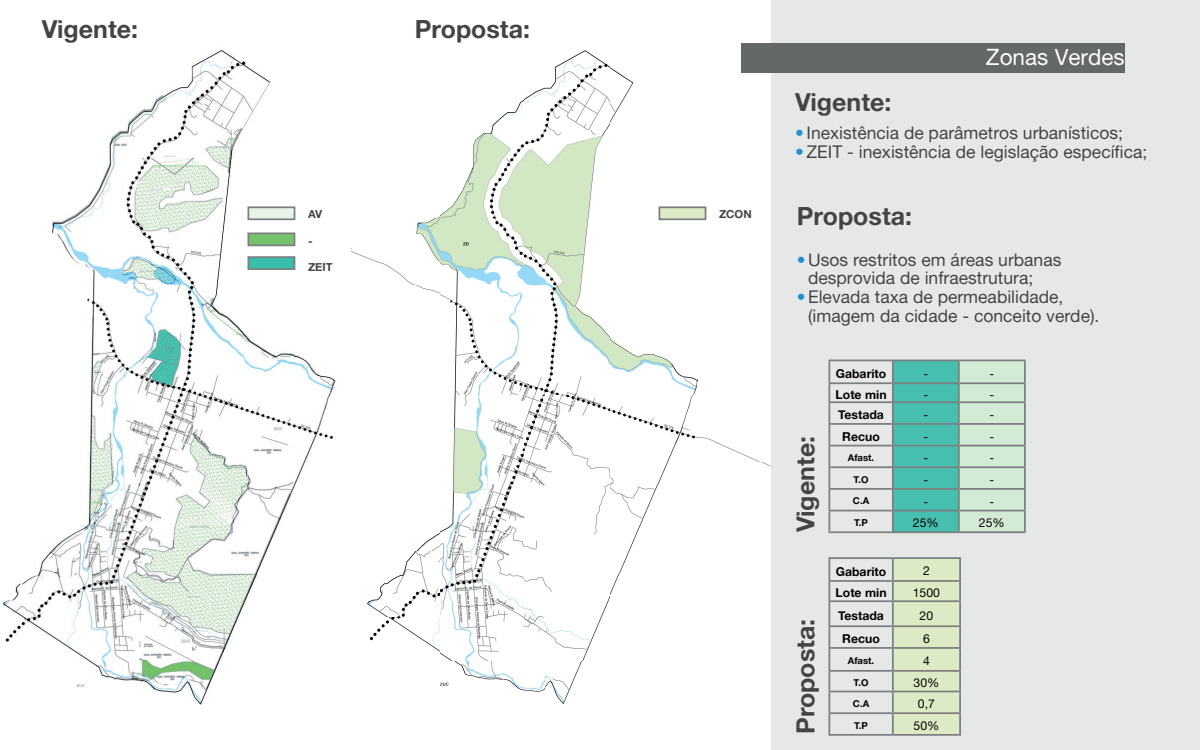
<style>
.page{position:relative;width:1200px;height:750px;background:#fff}
.page>*{position:absolute;margin:0;border:0;box-sizing:border-box;transform-origin:0 0}
.t1{font:25px "Alte Haas Grotesk Bold";color:#424446}
.t2{font:22.5px "Alte Haas Grotesk";color:#fff}
.t3{font:17.5px/18.8px "Alte Haas Grotesk";color:#424446}
.t4{font:12.25px "Alte Haas Grotesk Bold";color:#000}
.t5{font:12.25px "Alte Haas Grotesk";color:#000}
.t6{font:11.25px "Alte Haas Grotesk Bold";color:#424446}
.t7{font:9.56px "Alte Haas Grotesk Bold";color:#000001}
.s1{color:#2090cf}
</style>
<div class="page">
<img style="left:2px;top:50px;width:334px;height:656px">
<img style="left:351px;top:43px;width:420px;height:661px">
<div style="left:771px;top:0;width:429px;height:750px;background:#e6e8e7"></div>
<hr style="left:829px;top:360px;width:63px;height:1px;background:#7c7f80">
<hr style="left:829px;top:382px;width:63px;height:2px;background:#7c7f80">
<hr style="left:829px;top:401px;width:63px;height:2px;background:#7c7f80">
<hr style="left:829px;top:423px;width:63px;height:2px;background:#7c7f80">
<hr style="left:829px;top:445px;width:63px;height:1px;background:#7c7f80">
<hr style="left:829px;top:466px;width:63px;height:2px;background:#7c7f80">
<hr style="left:829px;top:488px;width:63px;height:2px;background:#7c7f80">
<hr style="left:829px;top:510px;width:63px;height:1px;background:#7c7f80">
<svg style="left:829px;top:361px;width:1px;height:170px"></svg>
<hr style="left:829px;top:531px;width:63px;height:2px;background:#7c7f80">
<svg style="left:892px;top:360px;width:134px;height:171px;background:#8bccbb"></svg>
<hr style="left:892px;top:402px;width:2px;height:22px;background:#7c7f80">
<hr style="left:958px;top:402px;width:2px;height:22px;background:#7c7f80">
<hr style="left:1024px;top:402px;width:2px;height:22px;background:#7c7f80">
<hr style="left:892px;top:424px;width:2px;height:22px;background:#7c7f80">
<hr style="left:958px;top:424px;width:2px;height:22px;background:#7c7f80">
<hr style="left:1024px;top:424px;width:2px;height:22px;background:#7c7f80">
<hr style="left:892px;top:446px;width:2px;height:21px;background:#7c7f80">
<hr style="left:958px;top:446px;width:2px;height:21px;background:#7c7f80">
<hr style="left:1024px;top:446px;width:2px;height:21px;background:#7c7f80">
<hr style="left:892px;top:467px;width:2px;height:22px;background:#7c7f80">
<hr style="left:958px;top:467px;width:2px;height:22px;background:#7c7f80">
<hr style="left:1024px;top:467px;width:2px;height:22px;background:#7c7f80">
<hr style="left:892px;top:489px;width:2px;height:22px;background:#7c7f80">
<hr style="left:958px;top:489px;width:2px;height:22px;background:#7c7f80">
<hr style="left:1024px;top:489px;width:2px;height:22px;background:#7c7f80">
<hr style="left:892px;top:511px;width:2px;height:20px;background:#7c7f80">
<hr style="left:958px;top:511px;width:2px;height:20px;background:#7c7f80">
<hr style="left:1024px;top:511px;width:2px;height:20px;background:#7c7f80">
<hr style="left:892px;top:531px;width:67px;height:2px;background:#7c7f80">
<hr style="left:959px;top:531px;width:67px;height:2px;background:#7c7f80">
<hr style="left:829px;top:557px;width:64px;height:2px;background:#7c7f80">
<hr style="left:893px;top:557px;width:68px;height:2px;background:#7c7f80">
<hr style="left:829px;top:580px;width:64px;height:2px;background:#7c7f80">
<hr style="left:829px;top:600px;width:64px;height:2px;background:#7c7f80">
<hr style="left:829px;top:625px;width:64px;height:2px;background:#7c7f80">
<hr style="left:829px;top:647px;width:64px;height:2px;background:#7c7f80">
<hr style="left:829px;top:670px;width:64px;height:2px;background:#7c7f80">
<svg style="left:892px;top:558px;width:69px;height:176px;background:#d2e0be"></svg>
<hr style="left:829px;top:691px;width:64px;height:1px;background:#7c7f80">
<hr style="left:893px;top:691px;width:68px;height:1px;background:#7c7f80">
<hr style="left:892px;top:692px;width:2px;height:20px;background:#7c7f80">
<hr style="left:959px;top:692px;width:2px;height:20px;background:#7c7f80">
<hr style="left:829px;top:712px;width:64px;height:2px;background:#7c7f80">
<svg style="left:829px;top:559px;width:1px;height:175px"></svg>
<hr style="left:893px;top:712px;width:68px;height:2px;background:#7c7f80">
<hr style="left:892px;top:714px;width:2px;height:20px;background:#7c7f80">
<hr style="left:959px;top:714px;width:2px;height:20px;background:#7c7f80">
<hr style="left:829px;top:734px;width:64px;height:2px;background:#7c7f80">
<hr style="left:893px;top:734px;width:68px;height:2px;background:#7c7f80">
<div style="left:659px;top:206px;width:47px;height:14px;background:#dcebc5;border:2px solid #7c7f80"></div>
<div style="left:247px;top:206px;width:48px;height:14px;background:#e6f3e6;border:2px solid #7c7f80"></div>
<div style="left:247px;top:232px;width:48px;height:14px;background:#74c36d;border:2px solid #7c7f80"></div>
<div style="left:741px;top:44px;width:384px;height:29px;background:#646869"></div>
<div style="left:247px;top:256px;width:48px;height:14px;background:#38beab;border:2px solid #7c7f80"></div>
<h1 class="t1" style="left:42px;top:14px;width:98px">Vigente:</h1>
<h1 class="t1" style="left:415px;top:14px;width:117px">Proposta:</h1>
<p class="t6" style="left:308px;top:207px;width:16px">AV</p>
<p class="t6" style="left:719px;top:207px;width:34px">ZCON</p>
<p class="t6" style="left:308px;top:234px;width:6px">-</p>
<p class="t6" style="left:308px;top:260px;width:26px">ZEIT</p>
<p class="t2" style="left:986px;top:44px;width:140px">Zonas Verdes</p>
<h1 class="t1" style="left:795px;top:87px;width:98px">Vigente:</h1>
<p class="t3" style="left:795px;top:123px;width:329px"><span class="s1">•</span> Inexistência de parâmetros urbanísticos;</p>
<p class="t3" style="left:795px;top:142px;width:354px"><span class="s1">•</span> ZEIT - inexistência de legislação específica;</p>
<h1 class="t1" style="left:797px;top:201px;width:117px">Proposta:</h1>
<p class="t3" style="left:808px;top:250px;width:255px;text-indent:-11px"><span class="s1">•</span> Usos restritos em áreas urbanas desprovida de infraestrutura;</p>
<p class="t3" style="left:808px;top:287px;width:293px;text-indent:-11px"><span class="s1">•</span> Elevada taxa de permeabilidade, (imagem da cidade - conceito verde).</p>
<h1 class="t1" style="left:790px;top:532px;width:98px;rotate:-90deg">Vigente:</h1>
<h1 class="t1" style="left:790px;top:734px;width:117px;rotate:-90deg">Proposta:</h1>
<p class="t4" style="left:836px;top:366px;width:52px">Gabarito</p>
<p class="t5" style="left:923px;top:366px;width:6px">-</p>
<p class="t5" style="left:989px;top:366px;width:6px">-</p>
<p class="t4" style="left:836px;top:387px;width:53px">Lote min</p>
<p class="t5" style="left:923px;top:387px;width:6px">-</p>
<p class="t5" style="left:990px;top:387px;width:6px">-</p>
<p class="t4" style="left:838px;top:407px;width:47px">Testada</p>
<p class="t5" style="left:923px;top:407px;width:6px">-</p>
<p class="t5" style="left:990px;top:407px;width:6px">-</p>
<p class="t4" style="left:842px;top:429px;width:39px">Recuo</p>
<p class="t5" style="left:923px;top:429px;width:6px">-</p>
<p class="t5" style="left:990px;top:429px;width:6px">-</p>
<p class="t7" style="left:848px;top:452px;width:28px">Afast.</p>
<p class="t5" style="left:923px;top:451px;width:6px">-</p>
<p class="t5" style="left:989px;top:451px;width:6px">-</p>
<p class="t7" style="left:854px;top:473px;width:16px">T.O</p>
<p class="t5" style="left:923px;top:472px;width:6px">-</p>
<p class="t5" style="left:989px;top:472px;width:6px">-</p>
<p class="t7" style="left:853px;top:495px;width:18px">C.A</p>
<p class="t5" style="left:923px;top:494px;width:6px">-</p>
<p class="t5" style="left:989px;top:494px;width:6px">-</p>
<p class="t7" style="left:854px;top:517px;width:15px">T.P</p>
<p class="t5" style="left:913px;top:516px;width:27px">25%</p>
<p class="t5" style="left:979px;top:516px;width:27px">25%</p>
<p class="t4" style="left:836px;top:564px;width:52px">Gabarito</p>
<p class="t5" style="left:923px;top:564px;width:8px">2</p>
<p class="t4" style="left:836px;top:585px;width:53px">Lote min</p>
<p class="t5" style="left:913px;top:585px;width:29px">1500</p>
<p class="t4" style="left:838px;top:608px;width:47px">Testada</p>
<p class="t5" style="left:920px;top:608px;width:15px">20</p>
<p class="t4" style="left:842px;top:631px;width:39px">Recuo</p>
<p class="t5" style="left:923px;top:631px;width:8px">6</p>
<p class="t7" style="left:848px;top:655px;width:28px">Afast.</p>
<p class="t5" style="left:923px;top:654px;width:8px">4</p>
<p class="t7" style="left:854px;top:677px;width:16px">T.O</p>
<p class="t5" style="left:914px;top:675px;width:27px">30%</p>
<p class="t7" style="left:853px;top:698px;width:18px">C.A</p>
<p class="t5" style="left:918px;top:697px;width:19px">0,7</p>
<p class="t7" style="left:854px;top:719px;width:15px">T.P</p>
<p class="t5" style="left:914px;top:718px;width:27px">50%</p>
</div>
